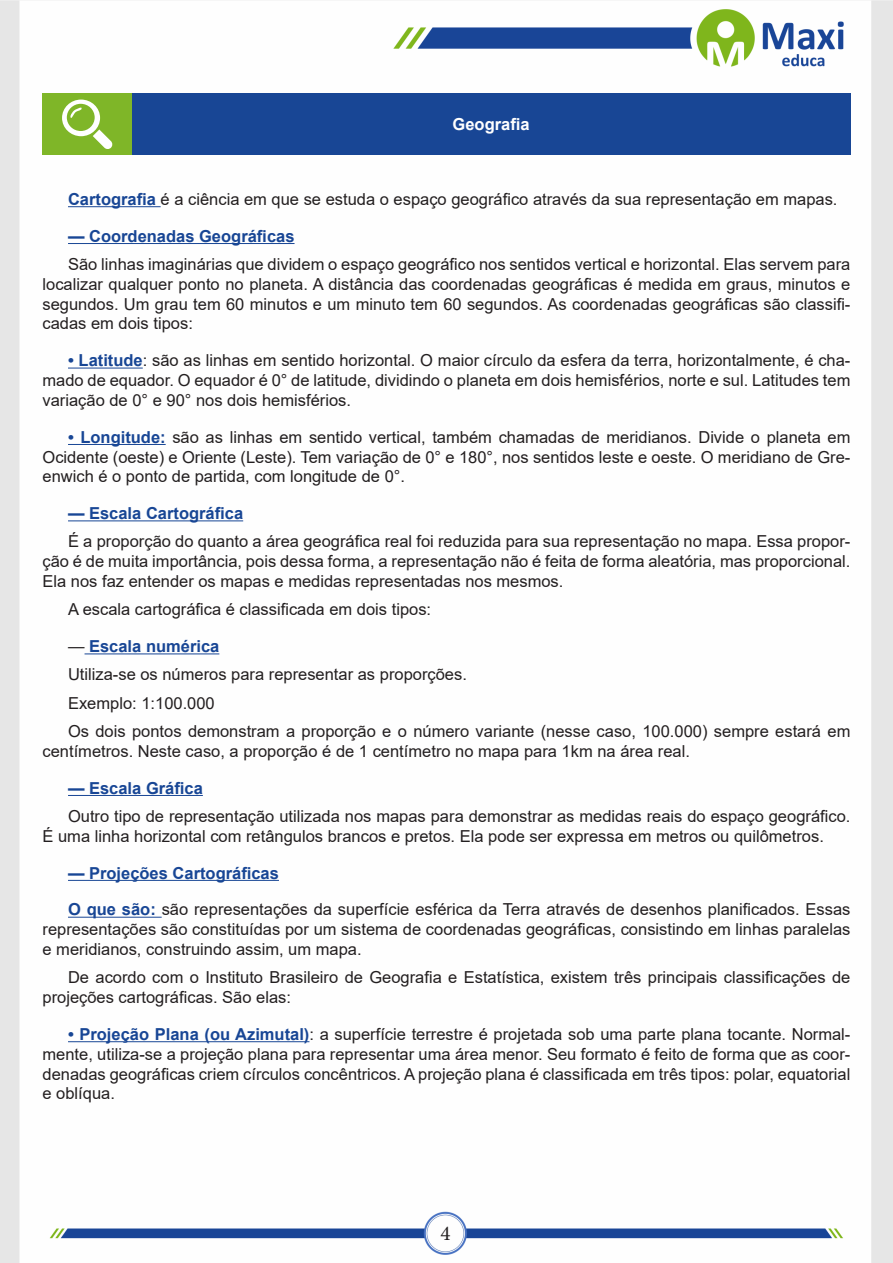
<style>
.page{position:relative;width:893px;height:1263px;background:#fff}
.page>*{position:absolute;margin:0;border:0;box-sizing:border-box;transform-origin:0 0}
.t1{font:21px "Minion Pro";color:#231f20}
.t2{font:16.5px/19.8px "Arial";color:#231f20;text-align:justify}
.t3{font:700 16.5px "Arial";color:#184695}
.Titulo_de_Caixa{font:700 16.5px "Arial";color:#fff}
.s1{font-weight:700;color:#184695}
.s2{font-weight:400;color:#231f20}
</style>
<div class="page">
<img style="left:0;top:0;width:893px;height:1263px">
<hr style="left:68px;top:206px;width:93px;height:1px;background:#184695">
<hr style="left:68px;top:243px;width:227px;height:1px;background:#184695">
<hr style="left:68px;top:368px;width:75px;height:1px;background:#184695">
<hr style="left:68px;top:444px;width:98px;height:1px;background:#184695">
<hr style="left:68px;top:520px;width:175px;height:1px;background:#184695">
<hr style="left:85px;top:653px;width:134px;height:1px;background:#184695">
<hr style="left:68px;top:795px;width:135px;height:1px;background:#184695">
<hr style="left:68px;top:880px;width:211px;height:1px;background:#184695">
<hr style="left:68px;top:917px;width:94px;height:1px;background:#184695">
<hr style="left:68px;top:1041px;width:241px;height:1px;background:#184695">
<div style="left:43px;top:94px;width:89px;height:61px;background:#7fb628"></div>
<div style="left:132px;top:94px;width:718px;height:61px;background:#184695"></div>
<svg style="left:62px;top:100px;width:51px;height:49px"></svg>
<p class="Titulo_de_Caixa" style="left:453px;top:113px;width:79px">Geografia</p>
<p class="t2" style="left:68px;top:189px;width:771px"><span class="s1">Cartografia</span> é a ciência em que se estuda o espaço geográfico através da sua representação em mapas.</p>
<p class="t3" style="left:68px;top:224px;width:228px">— Coordenadas Geográficas</p>
<p class="t2" style="left:43px;top:254px;width:809px;text-indent:26px">São linhas imaginárias que dividem o espaço geográfico nos sentidos vertical e horizontal. Elas servem para localizar qualquer ponto no planeta. A distância das coordenadas geográficas é medida em graus, minutos e segundos. Um grau tem 60 minutos e um minuto tem 60 segundos. As coordenadas geográficas são classifi&shy;cadas em dois tipos:</p>
<p class="t2" style="left:43px;top:350px;width:809px;text-indent:26px"><span class="s1">• Latitude</span>: são as linhas em sentido horizontal. O maior círculo da esfera da terra, horizontalmente, é cha&shy;mado de equador. O equador é 0° de latitude, dividindo o planeta em dois hemisférios, norte e sul. Latitudes tem variação de 0° e 90° nos dois hemisférios.</p>
<p class="t2" style="left:43px;top:427px;width:809px;text-indent:26px"><span class="s1">• Longitude:</span> são as linhas em sentido vertical, também chamadas de meridianos. Divide o planeta em Ocidente (oeste) e Oriente (Leste). Tem variação de 0° e 180°, nos sentidos leste e oeste. O meridiano de Gre&shy;enwich é o ponto de partida, com longitude de 0°.</p>
<p class="t3" style="left:68px;top:502px;width:177px">— Escala Cartográfica</p>
<p class="t2" style="left:43px;top:532px;width:809px;text-indent:26px">É a proporção do quanto a área geográfica real foi reduzida para sua representação no mapa. Essa propor&shy;ção é de muita importância, pois dessa forma, a representação não é feita de forma aleatória, mas proporcional.<br>Ela nos faz entender os mapas e medidas representadas nos mesmos.</p>
<p class="t2" style="left:68px;top:599px;width:365px">A escala cartográfica é classificada em dois tipos:</p>
<p class="t3" style="left:68px;top:635px;width:153px"><span class="s2">—</span> Escala numérica</p>
<p class="t2" style="left:68px;top:665px;width:400px">Utiliza-se os números para representar as proporções.</p>
<p class="t2" style="left:68px;top:693px;width:148px">Exemplo: 1:100.000</p>
<p class="t2" style="left:43px;top:721px;width:809px;text-indent:26px">Os dois pontos demonstram a proporção e o número variante (nesse caso, 100.000) sempre estará em centímetros. Neste caso, a proporção é de 1 centímetro no mapa para 1km na área real.</p>
<p class="t3" style="left:68px;top:776px;width:136px">— Escala Gráfica</p>
<p class="t2" style="left:43px;top:806px;width:809px;text-indent:26px">Outro tipo de representação utilizada nos mapas para demonstrar as medidas reais do espaço geográfico.<br>É uma linha horizontal com retângulos brancos e pretos. Ela pode ser expressa em metros ou quilômetros.</p>
<p class="t3" style="left:68px;top:861px;width:212px">— Projeções Cartográficas</p>
<p class="t2" style="left:43px;top:900px;width:809px;text-indent:26px"><span class="s1">O que são:</span> são representações da superfície esférica da Terra através de desenhos planificados. Essas representações são constituídas por um sistema de coordenadas geográficas, consistindo em linhas paralelas e meridianos, construindo assim, um mapa.</p>
<p class="t2" style="left:43px;top:967px;width:809px;text-indent:26px">De acordo com o Instituto Brasileiro de Geografia e Estatística, existem três principais classificações de projeções cartográficas. São elas:</p>
<p class="t2" style="left:43px;top:1024px;width:809px;text-indent:26px"><span class="s1">• Projeção Plana (ou Azimutal)</span>: a superfície terrestre é projetada sob uma parte plana tocante. Normal&shy;mente, utiliza-se a projeção plana para representar uma área menor. Seu formato é feito de forma que as coor&shy;denadas geográficas criem círculos concêntricos. A projeção plana é classificada em três tipos: polar, equatorial e oblíqua.</p>
<p class="t1" style="left:440px;top:1219px;width:12px">4</p>
</div>
